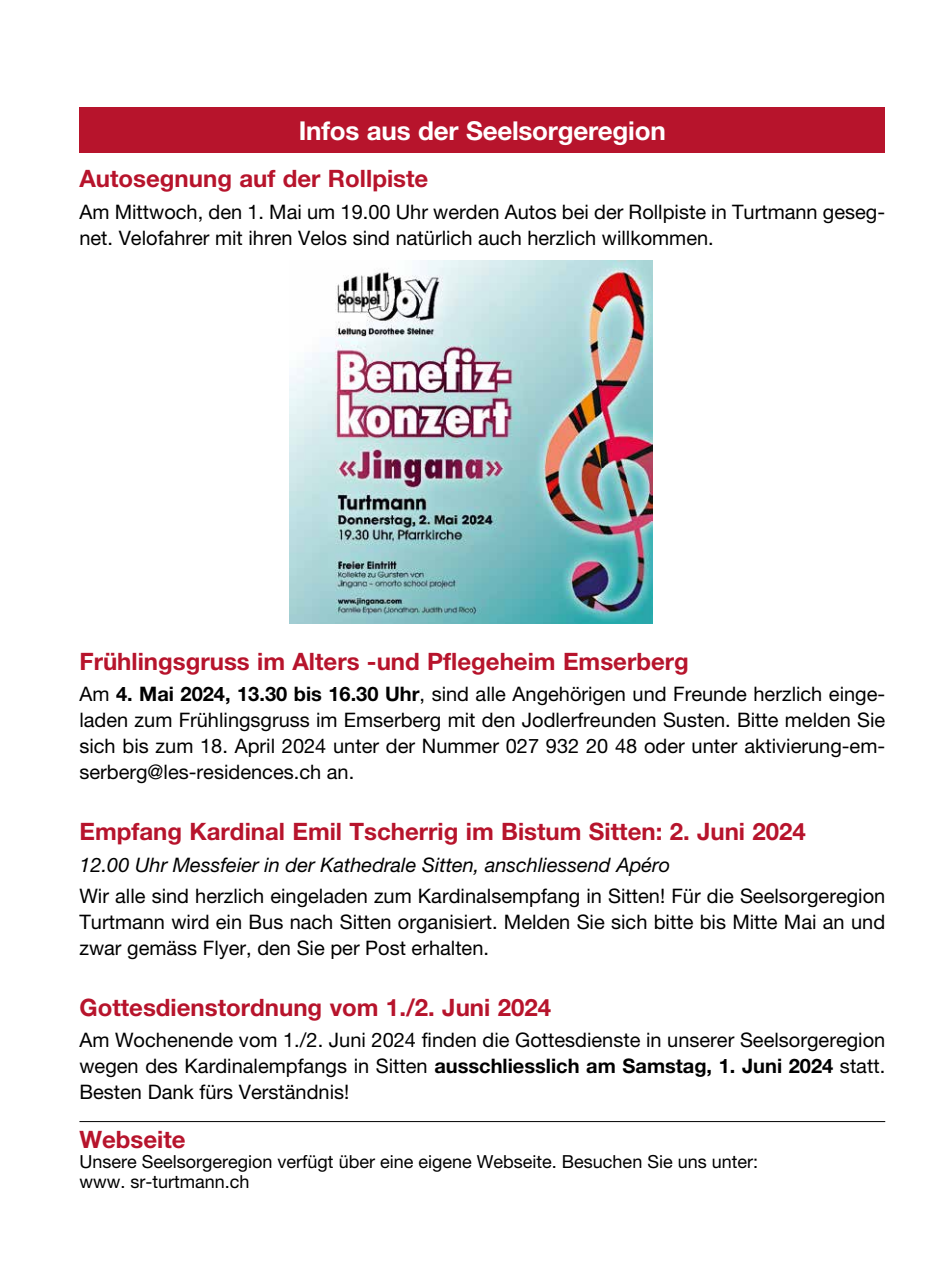
<style>
.page{position:relative;width:942px;height:1276px;background:#fff}
.page>*{position:absolute;margin:0;border:0;box-sizing:border-box;transform-origin:0 0}
.t1{font:700 26px "Helvetica Neue LT Pro";letter-spacing:-.01em;color:#fff}
.t2{font:700 24px "Helvetica Neue LT Pro";color:#b7142c}
.t3{font:20px/26px "Helvetica Neue LT Pro";color:#000;text-align:justify}
.t4{font:italic 20px "Helvetica Neue LT Pro";color:#000}
.t5{font:18px/20px "Helvetica Neue LT Pro";color:#000}
.s1{font-weight:700}
</style>
<div class="page">
<hr style="left:79px;top:1121px;width:805px;height:1px;background:#000">
<div style="left:79px;top:108px;width:805px;height:45px;background:#b7142c"></div>
<img style="left:289px;top:261px;width:363px;height:362px">
<h1 class="t1" style="left:299px;top:115px;width:368px">Infos aus der Seelsorgeregion</h1>
<p class="t2" style="left:79px;top:164px;width:350px">Autosegnung auf der Rollpiste</p>
<p class="t3" style="left:79px;top:199px;width:807px">Am Mittwoch, den 1. Mai um 19.00 Uhr werden Autos bei der Rollpiste in Turtmann geseg&shy;net. Velofahrer mit ihren Velos sind natürlich auch herzlich willkommen.</p>
<p class="t2" style="left:79px;top:646px;width:610px">Frühlingsgruss im Alters -und Pflegeheim Emserberg</p>
<p class="t3" style="left:79px;top:681px;width:807px">Am <span class="s1">4. Mai 2024, 13.30 bis 16.30 Uhr</span>, sind alle Angehörigen und Freunde herzlich einge&shy;laden zum Frühlingsgruss im Emserberg mit den Jodlerfreunden Susten. Bitte melden Sie sich bis zum 18. April 2024 unter der Nummer 027 932 20 48 oder unter aktivierung-em&shy;serberg@les-residences.ch an.</p>
<p class="t2" style="left:79px;top:816px;width:727px">Empfang Kardinal Emil Tscherrig im Bistum Sitten: 2. Juni 2024</p>
<p class="t4" style="left:79px;top:852px;width:592px">12.00 Uhr Messfeier in der Kathedrale Sitten, anschliessend Apéro</p>
<p class="t3" style="left:79px;top:883px;width:807px">Wir alle sind herzlich eingeladen zum Kardinalsempfang in Sitten! Für die Seelsorgeregion Turtmann wird ein Bus nach Sitten organisiert. Melden Sie sich bitte bis Mitte Mai an und zwar gemäss Flyer, den Sie per Post erhalten.</p>
<p class="t2" style="left:79px;top:992px;width:473px">Gottesdienstordnung vom 1./2. Juni 2024</p>
<p class="t3" style="left:79px;top:1027px;width:807px">Am Wochenende vom 1./2. Juni 2024 finden die Gottesdienste in unserer Seelsorgeregion wegen des Kardinalempfangs in Sitten <span class="s1">ausschliesslich am Samstag, 1. Juni 2024</span> statt.<br>Besten Dank fürs Verständnis!</p>
<p class="t2" style="left:79px;top:1124px;width:108px">Webseite</p>
<p class="t5" style="left:79px;top:1151px;width:680px">Unsere Seelsorgeregion verfügt über eine eigene Webseite. Besuchen Sie uns unter: www. sr-turtmann.ch</p>
</div>
